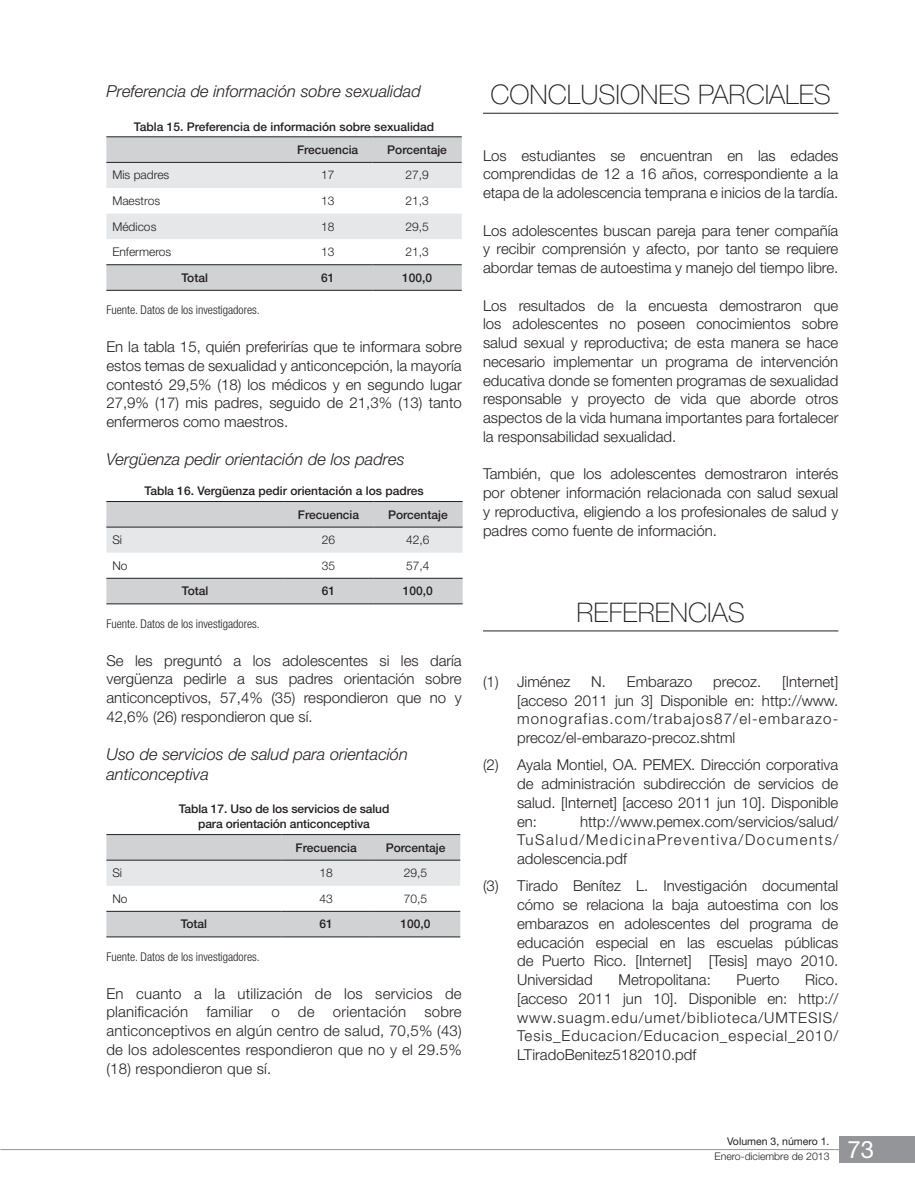
<style>
.page{position:relative;width:915px;height:1191px;background:#fff}
.page>*{position:absolute;margin:0;border:0;box-sizing:border-box;transform-origin:0 0}
.t1{font:100 27px "Helvetica Neue LT Std";color:#231f20}
.t2{font:24px "Helvetica Neue LT Std";color:#fff}
.t3{font:italic 300 16.5px/19.5px "Helvetica Neue LT Std";color:#231f20}
.t4{font:300 15px/18.8px "Helvetica Neue LT Std";color:#231f20;text-align:justify}
.t5{font:500 12px/23.2px "Helvetica Neue LT Std";color:#231f20}
.t6{font:300 condensed 12px "Helvetica Neue LT Std";color:#231f20}
.t7{font:300 12px "Helvetica Neue LT Std";color:#231f20}
.t8{font:300 10.5px "Helvetica Neue LT Std";color:#231f20}
.t9{font:10.5px "Helvetica Neue LT Std";color:#231f20}
</style>
<div class="page">
<div style="left:838px;top:1136px;width:76px;height:26px;background:#939598"></div>
<hr style="left:0;top:1149px;width:838px;height:1px;background:#939598">
<svg style="left:106px;top:138px;width:355px;height:152px;fill:#d1d2d4"></svg>
<svg style="left:106px;top:163px;width:355px;height:76px"></svg>
<hr style="left:106px;top:137px;width:177px;height:1px;background:#231f20">
<hr style="left:283px;top:137px;width:89px;height:1px;background:#231f20">
<hr style="left:372px;top:137px;width:89px;height:1px;background:#231f20">
<hr style="left:106px;top:290px;width:177px;height:1px;background:#231f20">
<hr style="left:283px;top:290px;width:89px;height:1px;background:#231f20">
<hr style="left:372px;top:290px;width:89px;height:1px;background:#231f20">
<hr style="left:106px;top:162px;width:177px;height:1px;background:#231f20">
<hr style="left:283px;top:162px;width:89px;height:1px;background:#231f20">
<hr style="left:372px;top:162px;width:89px;height:1px;background:#231f20">
<hr style="left:106px;top:264px;width:177px;height:1px;background:#231f20">
<hr style="left:283px;top:264px;width:89px;height:1px;background:#231f20">
<hr style="left:372px;top:264px;width:89px;height:1px;background:#231f20">
<svg style="left:106px;top:502px;width:356px;height:101px"></svg>
<hr style="left:106px;top:501px;width:178px;height:1px;background:#231f20">
<hr style="left:284px;top:501px;width:89px;height:1px;background:#231f20">
<hr style="left:373px;top:501px;width:89px;height:1px;background:#231f20">
<hr style="left:106px;top:603px;width:178px;height:1px;background:#231f20">
<hr style="left:284px;top:603px;width:89px;height:1px;background:#231f20">
<hr style="left:373px;top:603px;width:89px;height:1px;background:#231f20">
<hr style="left:106px;top:527px;width:178px;height:1px;background:#231f20">
<hr style="left:284px;top:527px;width:89px;height:1px;background:#231f20">
<hr style="left:373px;top:527px;width:89px;height:1px;background:#231f20">
<hr style="left:106px;top:578px;width:178px;height:1px;background:#231f20">
<hr style="left:284px;top:578px;width:89px;height:1px;background:#231f20">
<hr style="left:373px;top:578px;width:89px;height:1px;background:#231f20">
<svg style="left:106px;top:835px;width:354px;height:101px"></svg>
<hr style="left:106px;top:911px;width:175px;height:1px;background:#231f20">
<hr style="left:281px;top:911px;width:90px;height:1px;background:#231f20">
<hr style="left:371px;top:911px;width:89px;height:1px;background:#231f20">
<hr style="left:106px;top:834px;width:175px;height:1px;background:#231f20">
<hr style="left:281px;top:834px;width:90px;height:1px;background:#231f20">
<hr style="left:371px;top:834px;width:89px;height:1px;background:#231f20">
<hr style="left:106px;top:860px;width:175px;height:1px;background:#231f20">
<hr style="left:281px;top:860px;width:90px;height:1px;background:#231f20">
<hr style="left:371px;top:860px;width:89px;height:1px;background:#231f20">
<hr style="left:106px;top:936px;width:175px;height:1px;background:#231f20">
<hr style="left:281px;top:936px;width:90px;height:1px;background:#231f20">
<hr style="left:371px;top:936px;width:89px;height:1px;background:#231f20">
<hr style="left:483px;top:113px;width:355px;height:1px;background:#231f20">
<hr style="left:483px;top:630px;width:355px;height:1px;background:#231f20">
<p class="t3" style="left:106px;top:81px;width:316px">Preferencia de información sobre sexualidad</p>
<p class="t5" style="left:297px;top:115px;width:139px;text-indent:-163px">Tabla 15. Preferencia de información sobre sexualidad<br>Frecuencia</p>
<p class="t5" style="left:387px;top:138px;width:61px">Porcentaje</p>
<p class="t7" style="left:112px;top:168px;width:58px">Mis padres</p>
<p class="t7" style="left:321px;top:168px;width:15px">17</p>
<p class="t7" style="left:405px;top:168px;width:25px">27,9</p>
<p class="t7" style="left:112px;top:193px;width:49px">Maestros</p>
<p class="t7" style="left:321px;top:193px;width:15px">13</p>
<p class="t7" style="left:405px;top:193px;width:25px">21,3</p>
<p class="t7" style="left:112px;top:219px;width:46px">Médicos</p>
<p class="t7" style="left:321px;top:219px;width:15px">18</p>
<p class="t7" style="left:405px;top:219px;width:25px">29,5</p>
<p class="t7" style="left:112px;top:245px;width:60px">Enfermeros</p>
<p class="t7" style="left:321px;top:245px;width:15px">13</p>
<p class="t7" style="left:405px;top:245px;width:25px">21,3</p>
<p class="t5" style="left:181px;top:266px;width:28px">Total</p>
<p class="t5" style="left:321px;top:266px;width:15px">61</p>
<p class="t5" style="left:402px;top:266px;width:32px">100,0</p>
<p class="t6" style="left:106px;top:303px;width:155px">Fuente. Datos de los investigadores.</p>
<p class="t4" style="left:106px;top:337px;width:357px">En la tabla 15, quién preferirías que te informara sobre estos temas de sexualidad y anticoncepción, la mayoría contestó 29,5% (18) los médicos y en segundo lugar 27,9% (17) mis padres, seguido de 21,3% (13) tanto enfermeros como maestros.</p>
<p class="t3" style="left:106px;top:449px;width:300px">Vergüenza pedir orientación de los padres</p>
<p class="t5" style="left:298px;top:479px;width:127px;text-indent:-153px">Tabla 16. Vergüenza pedir orientación a los padres<br>Frecuencia</p>
<p class="t5" style="left:388px;top:502px;width:61px">Porcentaje</p>
<p class="t7" style="left:112px;top:532px;width:11px">Si</p>
<p class="t7" style="left:322px;top:532px;width:15px">26</p>
<p class="t7" style="left:406px;top:532px;width:25px">42,6</p>
<p class="t7" style="left:112px;top:558px;width:17px">No</p>
<p class="t7" style="left:322px;top:558px;width:15px">35</p>
<p class="t7" style="left:406px;top:558px;width:25px">57,4</p>
<p class="t5" style="left:182px;top:579px;width:28px">Total</p>
<p class="t5" style="left:322px;top:579px;width:15px">61</p>
<p class="t5" style="left:403px;top:579px;width:32px">100,0</p>
<p class="t6" style="left:106px;top:617px;width:155px">Fuente. Datos de los investigadores.</p>
<p class="t4" style="left:106px;top:650px;width:357px">Se les preguntó a los adolescentes si les daría vergüenza pedirle a sus padres orientación sobre anticonceptivos, 57,4% (35) respondieron que no y 42,6% (26) respondieron que sí.</p>
<p class="t3" style="left:106px;top:744px;width:303px">Uso de servicios de salud para orientación anticonceptiva</p>
<p class="t5" style="left:179px;top:801px;width:212px;line-height:15px;text-align:center">Tabla 17. Uso de los servicios de salud para orientación anticonceptiva</p>
<p class="t5" style="left:295px;top:835px;width:63px">Frecuencia</p>
<p class="t5" style="left:385px;top:835px;width:61px">Porcentaje</p>
<p class="t7" style="left:112px;top:865px;width:11px">Si</p>
<p class="t7" style="left:319px;top:865px;width:15px">18</p>
<p class="t7" style="left:404px;top:865px;width:25px">29,5</p>
<p class="t7" style="left:112px;top:891px;width:17px">No</p>
<p class="t7" style="left:319px;top:891px;width:15px">43</p>
<p class="t7" style="left:404px;top:891px;width:25px">70,5</p>
<p class="t5" style="left:181px;top:912px;width:28px">Total</p>
<p class="t5" style="left:319px;top:912px;width:15px">61</p>
<p class="t5" style="left:400px;top:912px;width:32px">100,0</p>
<p class="t6" style="left:106px;top:950px;width:155px">Fuente. Datos de los investigadores.</p>
<p class="t4" style="left:106px;top:983px;width:357px">En cuanto a la utilización de los servicios de planificación familiar o de orientación sobre anticonceptivos en algún centro de salud, 70,5% (43) de los adolescentes respondieron que no y el 29.5% (18) respondieron que sí.</p>
<h1 class="t1" style="left:490px;top:79px;width:342px">CONCLUSIONES PARCIALES</h1>
<p class="t4" style="left:483px;top:146px;width:357px">Los estudiantes se encuentran en las edades comprendidas de 12 a 16 años, correspondiente a la etapa de la adolescencia temprana e inicios de la tardía.</p>
<p class="t4" style="left:483px;top:221px;width:357px">Los adolescentes buscan pareja para tener compañía y recibir comprensión y afecto, por tanto se requiere abordar temas de autoestima y manejo del tiempo libre.</p>
<p class="t4" style="left:483px;top:296px;width:357px">Los resultados de la encuesta demostraron que los adolescentes no poseen conocimientos sobre salud sexual y reproductiva; de esta manera se hace necesario implementar un programa de intervención educativa donde se fomenten programas de sexualidad responsable y proyecto de vida que aborde otros aspectos de la vida humana importantes para fortalecer la responsabilidad sexualidad.</p>
<p class="t4" style="left:483px;top:464px;width:357px">También, que los adolescentes demostraron interés por obtener información relacionada con salud sexual y reproductiva, eligiendo a los profesionales de salud y padres como fuente de información.</p>
<h1 class="t1" style="left:576px;top:597px;width:170px">REFERENCIAS</h1>
<p class="t4" style="left:483px;top:672px;width:89px">(1) Jiménez</p>
<p class="t4" style="left:591px;top:672px;width:103px">N. Embarazo</p>
<p class="t4" style="left:713px;top:672px;width:50px">precoz.</p>
<p class="t4" style="left:517px;top:672px;width:323px;text-indent:265px">[Internet] [acceso 2011 jun 3] Disponible en: http://www. monografias.com/trabajos87/el-embarazo&shy;precoz/el-embarazo-precoz.shtml</p>
<p class="t4" style="left:517px;top:755px;width:323px;text-indent:-34px">(2) Ayala Montiel, OA. PEMEX. Dirección corporativa de administración subdirección de servicios de salud. [Internet] [acceso 2011 jun 10]. Disponible en:</p>
<p class="t4" style="left:517px;top:811px;width:323px;text-indent:63px">http://www.pemex.com/servicios/salud/ TuSalud/MedicinaPreventiva/Documents/ adolescencia.pdf</p>
<p class="t4" style="left:517px;top:876px;width:323px;text-indent:-34px">(3) Tirado Benítez L. Investigación documental cómo se relaciona la baja autoestima con los embarazos en adolescentes del programa de educación especial en las escuelas públicas de Puerto Rico. [Internet] [Tesis] mayo 2010.<br>Universidad</p>
<p class="t4" style="left:517px;top:970px;width:323px;text-indent:288px">Rico. [acceso 2011 jun 10]. Disponible en: http:// www.suagm.edu/umet/biblioteca/UMTESIS/ Tesis_Educacion/Educacion_especial_2010/ LTiradoBenitez5182010.pdf</p>
<p class="t4" style="left:618px;top:970px;width:94px">Metropolitana:</p>
<p class="t4" style="left:736px;top:970px;width:44px">Puerto</p>
<p class="t9" style="left:726px;top:1135px;width:104px">Volumen 3, número 1.</p>
<p class="t8" style="left:714px;top:1150px;width:116px">Enero-diciembre de 2013</p>
<h2 class="t2" style="left:847px;top:1135px;width:28px">73</h2>
</div>
